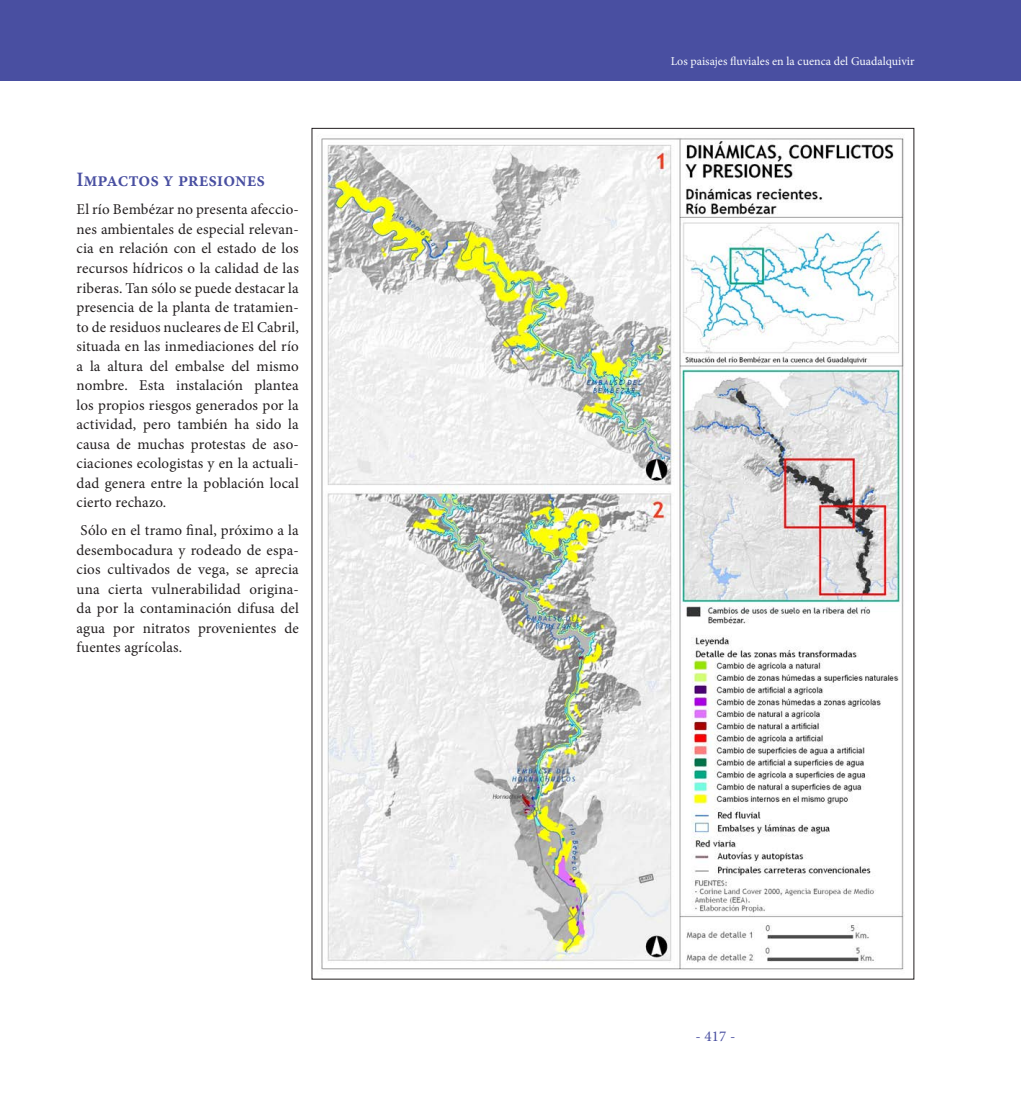
<style>
.page{position:relative;width:1021px;height:1106px;background:#fff}
.page>*{position:absolute;margin:0;border:0;box-sizing:border-box;transform-origin:0 0}
.Nivel_3{font:600 20.4px "Minion Pro";letter-spacing:-.005em;color:#494fa1;scale:.95 1}
.Parrafos{font:15px/19.5px "Minion Pro";letter-spacing:.01em;color:#231f20;text-align:justify}
.t1{font:15px "Minion Pro";color:#494fa1}
.t2{font:12px "Minion Pro";color:#f9fcfe}
</style>
<div class="page">
<div style="left:0;top:0;width:1020px;height:81px;background:#494fa1"></div>
<img style="left:321px;top:138px;width:583px;height:832px">
<p class="Nivel_3" style="left:77px;top:166px;width:200px">Impactos y presiones</p>
<p class="Parrafos" style="left:77px;top:200px;width:224px">El río Bembézar no presenta afeccio&shy;nes ambientales de especial relevan&shy;cia en relación con el estado de los recursos hídricos o la calidad de las riberas. Tan sólo se puede destacar la presencia de la planta de tratamien&shy;to de residuos nucleares de El Cabril, situada en las inmediaciones del río a la altura del embalse del mismo nombre. Esta instalación plantea los propios riesgos generados por la actividad, pero también ha sido la causa de muchas protestas de aso&shy;ciaciones ecologistas y en la actuali&shy;dad genera entre la población local cierto rechazo.</p>
<p class="Parrafos" style="left:77px;top:520px;width:224px">Sólo en el tramo final, próximo a la desembocadura y rodeado de espa&shy;cios cultivados de vega, se aprecia una cierta vulnerabilidad origina&shy;da por la contaminación difusa del agua por nitratos provenientes de fuentes agrícolas.</p>
<p class="t2" style="left:670px;top:53px;width:245px">Los paisajes fluviales en la cuenca del Guadalquivir</p>
<p class="t1" style="left:695px;top:1026px;width:41px">- 417 -</p>
</div>
